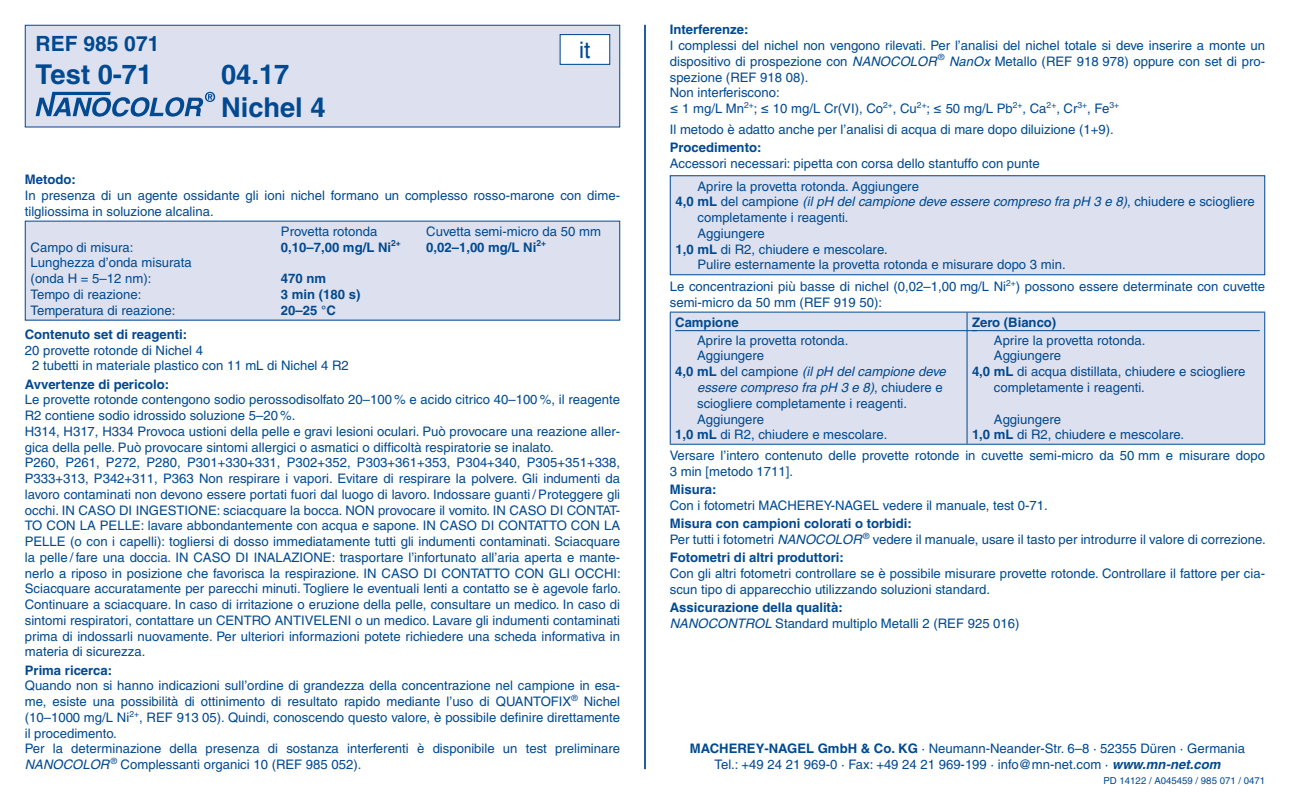
<style>
.page{position:relative;width:1290px;height:794px;background:#fff}
.page>*{position:absolute;margin:0;border:0;box-sizing:border-box;transform-origin:0 0}
.t1{font:700 27.3px/32.9px "Helvetica LT Pro";color:#014990}
.t2{font:22.75px "Helvetica";color:#014990}
.t3{font:700 21px "Helvetica LT Pro";color:#014990}
.t4{font:13.12px/15.8px "Helvetica LT Pro";color:#014990}
.t5{font:700 13.12px "Helvetica LT Pro";color:#014990}
.t6{font:italic 13.12px "Helvetica LT Pro";color:#014990}
.t7{font:9.62px "Helvetica LT Pro";color:#014990}
.s1{font-style:italic}
.s2{font-weight:700;font-style:normal}
.s3{font-style:normal}
.s4{font-weight:700}
.s5{font-weight:700;font-style:italic}
</style>
<div class="page">
<hr style="left:644px;top:25px;width:2px;height:744px;background:#014990">
<div style="left:25px;top:25px;width:595px;height:102px;background:#dde1ef"></div>
<svg style="left:36px;top:92px;width:179px;height:25px"></svg>
<div style="left:25px;top:25px;width:595px;height:102px;border:1px solid #014990"></div>
<div style="left:560px;top:35px;width:50px;height:29px;background:#fff"></div>
<div style="left:560px;top:34px;width:50px;height:31px;border:1px solid #014990"></div>
<div style="left:25px;top:221px;width:595px;height:99px;background:#dde1ef"></div>
<div style="left:670px;top:176px;width:595px;height:99px;background:#dde1ef"></div>
<div style="left:670px;top:175px;width:595px;height:100px;border:1px solid #014990"></div>
<div style="left:671px;top:313px;width:593px;height:131px;background:#dde1ef"></div>
<hr style="left:670px;top:312px;width:297px;height:1px;background:#014990">
<hr style="left:670px;top:312px;width:1px;height:132px;background:#014990">
<hr style="left:967px;top:312px;width:298px;height:1px;background:#014990">
<hr style="left:966px;top:312px;width:1px;height:132px;background:#014990">
<hr style="left:1264px;top:312px;width:1px;height:132px;background:#014990">
<hr style="left:670px;top:444px;width:297px;height:1px;background:#014990">
<hr style="left:967px;top:444px;width:298px;height:1px;background:#014990">
<hr style="left:675px;top:330px;width:302px;height:1px;background:#014990">
<hr style="left:972px;top:330px;width:288px;height:1px;background:#014990">
<h3 class="t3" style="left:36px;top:30px;width:125px">REF 985 071</h3>
<h1 class="t1" style="left:36px;top:58px;width:118px">Test 0-71</h1>
<h1 class="t1" style="left:221px;top:58px;width:106px">04.17<br>Nichel 4</h1>
<h2 class="t2" style="left:579px;top:32px;width:13px">it</h2>
<p class="t5" style="left:25px;top:171px;width:53px">Metodo:</p>
<p class="t4" style="left:25px;top:187px;width:597px">In presenza di un agente ossidante gli ioni nichel formano un complesso rosso-marone con dime&shy;tilgliossima in soluzione alcalina.</p>
<p class="t4" style="left:281px;top:223px;width:98px">Provetta rotonda</p>
<p class="t4" style="left:426px;top:223px;width:176px">Cuvetta semi-micro da 50 mm</p>
<p class="t4" style="left:31px;top:239px;width:104px">Campo di misura:</p>
<p class="t5" style="left:281px;top:239px;width:121px">0,10–7,00 mg/L Ni<sup>2+</sup></p>
<p class="t5" style="left:426px;top:239px;width:121px">0,02–1,00 mg/L Ni<sup>2+</sup></p>
<p class="t4" style="left:31px;top:255px;width:163px">Lunghezza d’onda misurata (onda H = 5–12 nm):</p>
<p class="t5" style="left:281px;top:270px;width:47px">470 nm</p>
<p class="t4" style="left:31px;top:286px;width:112px">Tempo di reazione:</p>
<p class="t5" style="left:281px;top:286px;width:81px">3 min (180 s)</p>
<p class="t4" style="left:31px;top:302px;width:146px">Temperatura di reazione:</p>
<p class="t5" style="left:281px;top:302px;width:56px">20–25 °C</p>
<p class="t5" style="left:25px;top:326px;width:164px">Contenuto set di reagenti:</p>
<p class="t4" style="left:32px;top:342px;width:318px;text-indent:-7px">20 provette rotonde di Nichel 4<br>2 tubetti in materiale plastico con 11 mL di Nichel 4 R2</p>
<p class="t5" style="left:25px;top:376px;width:146px">Avvertenze di pericolo:</p>
<p class="t4" style="left:25px;top:392px;width:598px">Le provette rotonde contengono sodio perossodisolfato 20–100 % e acido citrico 40–100 %, il reagente R2 contiene sodio idrossido soluzione 5–20 %.<br>H314, H317, H334 Provoca ustioni della pelle e gravi lesioni oculari. Può provocare una reazione aller&shy;gica della pelle. Può provocare sintomi allergici o asmatici o difficoltà respiratorie se inalato.<br>P260, P261, P272, P280, P301+330+331, P302+352, P303+361+353, P304+340, P305+351+338, P333+313, P342+311, P363 Non respirare i vapori. Evitare di respirare la polvere. Gli indumenti da lavoro contaminati non devono essere portati fuori dal luogo di lavoro. Indossare guanti / Proteggere gli occhi. IN CASO DI INGESTIONE: sciacquare la bocca. NON provocare il vomito. IN CASO DI CONTAT-TO CON LA PELLE: lavare abbondantemente con acqua e sapone. IN CASO DI CONTATTO CON LA PELLE (o con i capelli): togliersi di dosso immediatamente tutti gli indumenti contaminati. Sciacquare la pelle / fare una doccia. IN CASO DI INALAZIONE: trasportare l’infortunato all’aria aperta e mante&shy;nerlo a riposo in posizione che favorisca la respirazione. IN CASO DI CONTATTO CON GLI OCCHI:<br>Sciacquare accuratamente per parecchi minuti. Togliere le eventuali lenti a contatto se è agevole farlo.<br>Continuare a sciacquare. In caso di irritazione o eruzione della pelle, consultare un medico. In caso di sintomi respiratori, contattare un CENTRO ANTIVELENI o un medico. Lavare gli indumenti contaminati prima di indossarli nuovamente. Per ulteriori informazioni potete richiedere una scheda informativa in materia di sicurezza.</p>
<p class="t5" style="left:25px;top:662px;width:89px">Prima ricerca:</p>
<p class="t4" style="left:25px;top:678px;width:597px">Quando non si hanno indicazioni sull’ordine di grandezza della concentrazione nel campione in esa&shy;me, esiste una possibilità di ottinimento di resultato rapido mediante l’uso di QUANTOFIX<sup>®</sup> Nichel (10–1000 mg/L Ni<sup>2+</sup>, REF 913 05). Quindi, conoscendo questo valore, è possibile definire direttamente il procedimento.<br>Per la determinazione della presenza di sostanza interferenti è disponibile un test preliminare <span class="s1">NANOCOLOR</span> <sup>®</sup> Complessanti organici 10 (REF 985 052).</p>
<p class="t5" style="left:670px;top:22px;width:80px">Interferenze:</p>
<p class="t4" style="left:670px;top:37px;width:597px">I complessi del nichel non vengono rilevati. Per l’analisi del nichel totale si deve inserire a monte un dispositivo di prospezione con <span class="s1">NANOCOLOR</span> <sup>®</sup> <span class="s1">NanOx</span> Metallo (REF 918 978) oppure con set di pro&shy;spezione (REF 918 08).<br>Non interferiscono:<br>≤ 1 mg/L Mn<sup>2+</sup>; ≤ 10 mg/L Cr(VI), Co<sup>2+</sup>, Cu<sup>2+</sup>; ≤ 50 mg/L Pb<sup>2+</sup>, Ca<sup>2+</sup>, Cr<sup>3+</sup>, Fe<sup>3+</sup></p>
<p class="t4" style="left:670px;top:121px;width:445px">Il metodo è adatto anche per l’analisi di acqua di mare dopo diluizione (1+9).</p>
<p class="t5" style="left:670px;top:139px;width:93px">Procedimento:</p>
<p class="t4" style="left:697px;top:152px;width:344px;line-height:22.9px;text-indent:-28px">Accessori necessari: pipetta con corsa dello stantuffo con punte<br>Aprire la provetta rotonda. Aggiungere</p>
<p class="t6" style="left:676px;top:194px;width:581px"><span class="s2">4,0 mL</span> <span class="s3">del campione</span> (il pH del campione deve essere compreso fra pH 3 e 8)<span class="s3">, chiudere e sciogliere</span></p>
<p class="t4" style="left:697px;top:210px;width:153px">completamente i reagenti.</p>
<p class="t4" style="left:697px;top:225px;width:69px">Aggiungere</p>
<p class="t4" style="left:676px;top:241px;width:214px"><span class="s4">1,0 mL</span> di R2, chiudere e mescolare.</p>
<p class="t4" style="left:697px;top:257px;width:370px">Pulire esternamente la provetta rotonda e misurare dopo 3 min.</p>
<p class="t4" style="left:670px;top:278px;width:597px">Le concentrazioni più basse di nichel (0,02–1,00 mg/L Ni<sup>2+</sup>) possono essere determinate con cuvette semi-micro da 50 mm (REF 919 50):</p>
<p class="t5" style="left:675px;top:314px;width:65px">Campione</p>
<p class="t4" style="left:697px;top:332px;width:153px">Aprire la provetta rotonda.</p>
<p class="t4" style="left:697px;top:348px;width:69px">Aggiungere</p>
<p class="t6" style="left:675px;top:364px;width:272px"><span class="s2">4,0 mL</span> <span class="s3">del campione</span> (il pH del campione deve</p>
<p class="t6" style="left:697px;top:380px;width:247px">essere compreso fra pH 3 e 8)<span class="s3">, chiudere e</span></p>
<p class="t4" style="left:697px;top:395px;width:212px">sciogliere completamente i reagenti.</p>
<p class="t4" style="left:697px;top:411px;width:69px">Aggiungere</p>
<p class="t4" style="left:675px;top:427px;width:214px"><span class="s4">1,0 mL</span> di R2, chiudere e mescolare.</p>
<p class="t5" style="left:972px;top:314px;width:86px">Zero (Bianco)</p>
<p class="t4" style="left:994px;top:332px;width:153px">Aprire la provetta rotonda.</p>
<p class="t4" style="left:994px;top:348px;width:69px">Aggiungere</p>
<p class="t4" style="left:972px;top:364px;width:275px"><span class="s4">4,0 mL</span> di acqua distillata, chiudere e sciogliere</p>
<p class="t4" style="left:994px;top:379px;width:153px">completamente i reagenti.</p>
<p class="t4" style="left:972px;top:411px;width:214px;text-indent:22px">Aggiungere<br><span class="s4">1,0 mL</span> di R2, chiudere e mescolare.</p>
<p class="t4" style="left:670px;top:448px;width:597px">Versare l’intero contenuto delle provette rotonde in cuvette semi-micro da 50 mm e misurare dopo<br>3 min [metodo 1711].</p>
<p class="t5" style="left:670px;top:482px;width:48px">Misura:</p>
<p class="t4" style="left:670px;top:497px;width:379px">Con i fotometri MACHEREY-NAGEL vedere il manuale, test 0-71.</p>
<p class="t4" style="left:670px;top:516px;width:598px"><span class="s4">Misura con campioni colorati o torbidi:<br></span>Per tutti i fotometri <span class="s1">NANOCOLOR</span> <sup>®</sup> vedere il manuale, usare il tasto per introdurre il valore di correzione.</p>
<p class="t5" style="left:670px;top:550px;width:176px">Fotometri di altri produttori:</p>
<p class="t4" style="left:670px;top:565px;width:597px">Con gli altri fotometri controllare se è possibile misurare provette rotonde. Controllare il fattore per cia&shy;scun tipo di apparecchio utilizzando soluzioni standard.</p>
<p class="t4" style="left:670px;top:599px;width:351px"><span class="s4">Assicurazione della qualità:<br></span><span class="s1">NANOCONTROL</span> Standard multiplo Metalli 2 (REF 925 016)</p>
<p class="t4" style="left:690px;top:741px;width:557px;text-align:center"><span class="s4">MACHEREY-NAGEL GmbH &amp; Co. KG</span> · Neumann-Neander-Str. 6–8 · 52355 Düren · Germania<br>Tel.: +49 24 21 969-0 · Fax: +49 24 21 969-199 · info@mn-net.com · <span class="s5">www.mn-net.com</span></p>
<p class="t7" style="left:1103px;top:774px;width:163px">PD 14122 / A045459 / 985 071 / 0471</p>
</div>
